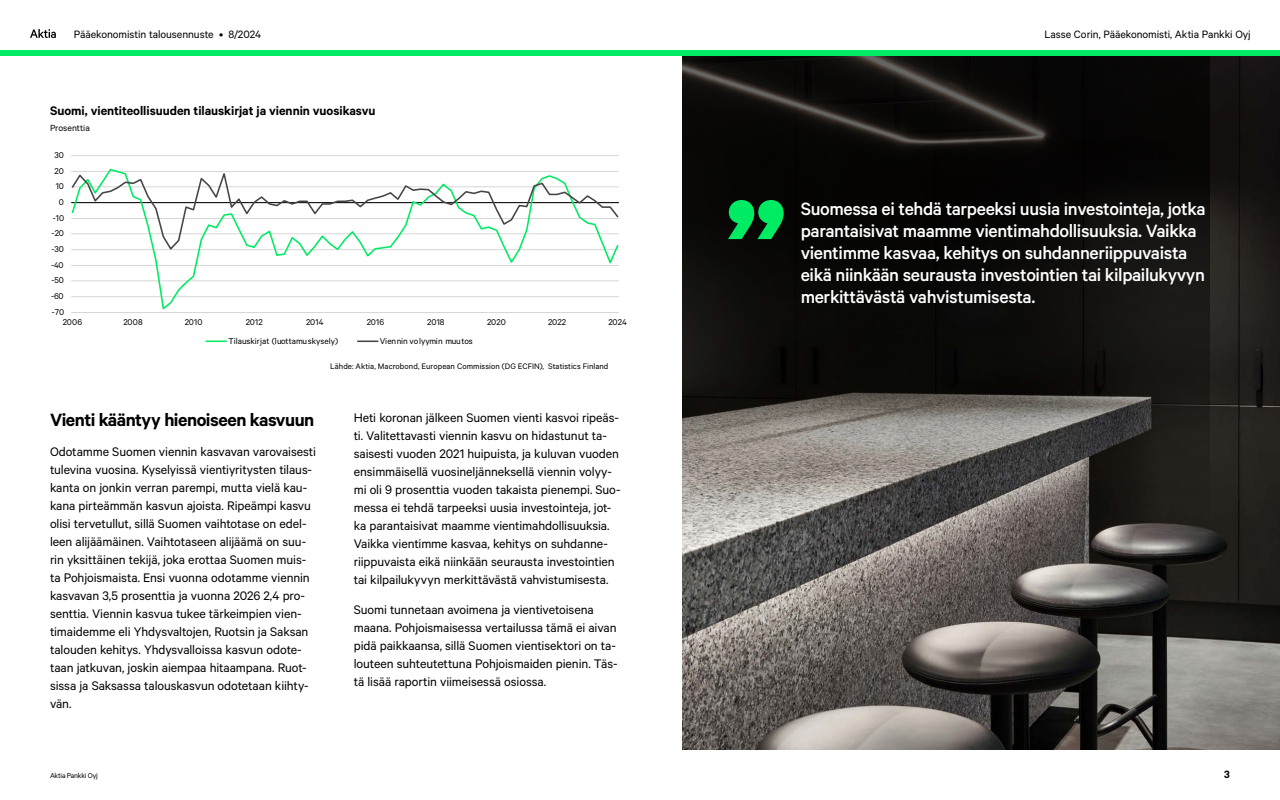
<style>
.page{position:relative;width:1280px;height:800px;background:#fff}
.page>*{position:absolute;margin:0;border:0;box-sizing:border-box;transform-origin:0 0}
.t1{font:500 20px/22px "Calibre";letter-spacing:-.02em;color:#fff}
.t2{font:600 20px "Calibre";letter-spacing:-.025em;color:#000}
.t3{font:14px/18px "Calibre";letter-spacing:-.005em;color:#000}
.t4{font:600 14px "Calibre";letter-spacing:-.005em;color:#000}
.t5{font:12px "Calibre";letter-spacing:-.005em;color:#000}
.t6{font:600 12px "Calibre";color:#000}
.t7{font:10px "Calibre";color:#000}
.t8{font:9.5px "Calibre";letter-spacing:-.005em;color:#000}
.t9{font:9.5px "Calibre";letter-spacing:.015em;color:#000}
.t10{font:9px "Calibre";letter-spacing:.005em;color:#000}
.t11{font:8px "Calibre";letter-spacing:-.025em;color:#000}
</style>
<div class="page">
<div style="left:0;top:50px;width:1280px;height:6px;background:#00eb64"></div>
<svg style="left:30px;top:29px;width:26px;height:9px"></svg>
<hr style="left:71px;top:312px;width:548px;height:1px;background:#d7d7d7">
<hr style="left:71px;top:155px;width:548px;height:1px;background:#d7d7d7">
<svg style="left:71px;top:251px;width:548px;height:59px"></svg>
<svg style="left:71px;top:168px;width:548px;height:83px"></svg>
<svg style="left:206px;top:341px;width:20px;height:1px"></svg>
<svg style="left:358px;top:341px;width:20px;height:1px"></svg>
<img style="left:1210px;top:56px;width:70px;height:694px">
<svg style="left:682px;top:56px;width:528px;height:694px;background:#3b3936"></svg>
<svg style="left:728px;top:200px;width:56px;height:39px;background:#029a42"></svg>
<p class="t5" style="left:74px;top:27px;width:189px">Pääekonomistin talousennuste • 8/2024</p>
<p class="t5" style="left:1045px;top:27px;width:208px">Lasse Corin, Pääekonomisti, Aktia Pankki Oyj</p>
<p class="t4" style="left:50px;top:102px;width:327px">Suomi, vientiteollisuuden tilauskirjat ja viennin vuosikasvu</p>
<p class="t7" style="left:50px;top:122px;width:41px">Prosenttia</p>
<p class="t8" style="left:55px;top:149px;width:11px">30</p>
<p class="t8" style="left:55px;top:165px;width:11px">20</p>
<p class="t8" style="left:56px;top:181px;width:10px">10</p>
<p class="t8" style="left:59px;top:196px;width:7px">0</p>
<p class="t8" style="left:53px;top:212px;width:13px">-10</p>
<p class="t8" style="left:52px;top:228px;width:14px">-20</p>
<p class="t8" style="left:51px;top:243px;width:14px">-30</p>
<p class="t8" style="left:51px;top:259px;width:14px">-40</p>
<p class="t8" style="left:51px;top:275px;width:14px">-50</p>
<p class="t8" style="left:51px;top:291px;width:14px">-60</p>
<p class="t8" style="left:52px;top:306px;width:14px">-70</p>
<p class="t8" style="left:63px;top:316px;width:21px">2006</p>
<p class="t8" style="left:123px;top:316px;width:21px">2008</p>
<p class="t8" style="left:185px;top:316px;width:19px">2010</p>
<p class="t8" style="left:246px;top:316px;width:19px">2012</p>
<p class="t8" style="left:306px;top:316px;width:19px">2014</p>
<p class="t8" style="left:367px;top:316px;width:19px">2016</p>
<p class="t8" style="left:427px;top:316px;width:19px">2018</p>
<p class="t8" style="left:487px;top:316px;width:20px">2020</p>
<p class="t8" style="left:548px;top:316px;width:20px">2022</p>
<p class="t8" style="left:608px;top:316px;width:20px">2024</p>
<p class="t9" style="left:228px;top:335px;width:111px">Tilauskirjat (luottamuskysely)</p>
<p class="t8" style="left:380px;top:335px;width:94px">Viennin volyymin muutos</p>
<p class="t10" style="left:330px;top:361px;width:280px">Lähde: Aktia, Macrobond, European Commission (DG ECFIN), Statistics Finland</p>
<h1 class="t2" style="left:50px;top:408px;width:266px">Vienti kääntyy hienoiseen kasvuun</h1>
<p class="t3" style="left:50px;top:442px;width:268px">Odotamme Suomen viennin kasvavan varovaisesti tulevina vuosina. Kyselyissä vientiyritysten tilaus&shy;kanta on jonkin verran parempi, mutta vielä kau&shy;kana pirteämmän kasvun ajoista. Ripeämpi kasvu olisi tervetullut, sillä Suomen vaihtotase on edel&shy;leen alijäämäinen. Vaihtotaseen alijäämä on suu&shy;rin yksittäinen tekijä, joka erottaa Suomen muis&shy;ta Pohjoismaista. Ensi vuonna odotamme viennin kasvavan 3,5 prosenttia ja vuonna 2026 2,4 pro&shy;senttia. Viennin kasvua tukee tärkeimpien vien&shy;timaidemme eli Yhdysvaltojen, Ruotsin ja Saksan talouden kehitys. Yhdysvalloissa kasvun odote&shy;taan jatkuvan, joskin aiempaa hitaampana. Ruot&shy;sissa ja Saksassa talouskasvun odotetaan kiihty&shy;vän.</p>
<p class="t3" style="left:354px;top:408px;width:268px">Heti koronan jälkeen Suomen vienti kasvoi ripeäs&shy;ti. Valitettavasti viennin kasvu on hidastunut ta&shy;saisesti vuoden 2021 huipuista, ja kuluvan vuoden ensimmäisellä vuosineljänneksellä viennin volyy&shy;mi oli 9 prosenttia vuoden takaista pienempi. Suo&shy;messa ei tehdä tarpeeksi uusia investointeja, jot&shy;ka parantaisivat maamme vientimahdollisuuksia.<br>Vaikka vientimme kasvaa, kehitys on suhdanne&shy;riippuvaista eikä niinkään seurausta investointien tai kilpailukyvyn merkittävästä vahvistumisesta.</p>
<p class="t3" style="left:354px;top:600px;width:265px">Suomi tunnetaan avoimena ja vientivetoisena maana. Pohjoismaisessa vertailussa tämä ei aivan pidä paikkaansa, sillä Suomen vientisektori on ta&shy;louteen suhteutettuna Pohjoismaiden pienin. Täs&shy;tä lisää raportin viimeisessä osiossa.</p>
<p class="t1" style="left:801px;top:197px;width:406px">Suomessa ei tehdä tarpeeksi uusia investointeja, jotka parantaisivat maamme vientimahdollisuuksia. Vaikka vientimme kasvaa, kehitys on suhdanneriippuvaista eikä niinkään seurausta investointien tai kilpailukyvyn merkittävästä vahvistumisesta.</p>
<p class="t11" style="left:50px;top:771px;width:49px">Aktia Pankki Oyj</p>
<p class="t6" style="left:1224px;top:767px;width:7px">3</p>
</div>
